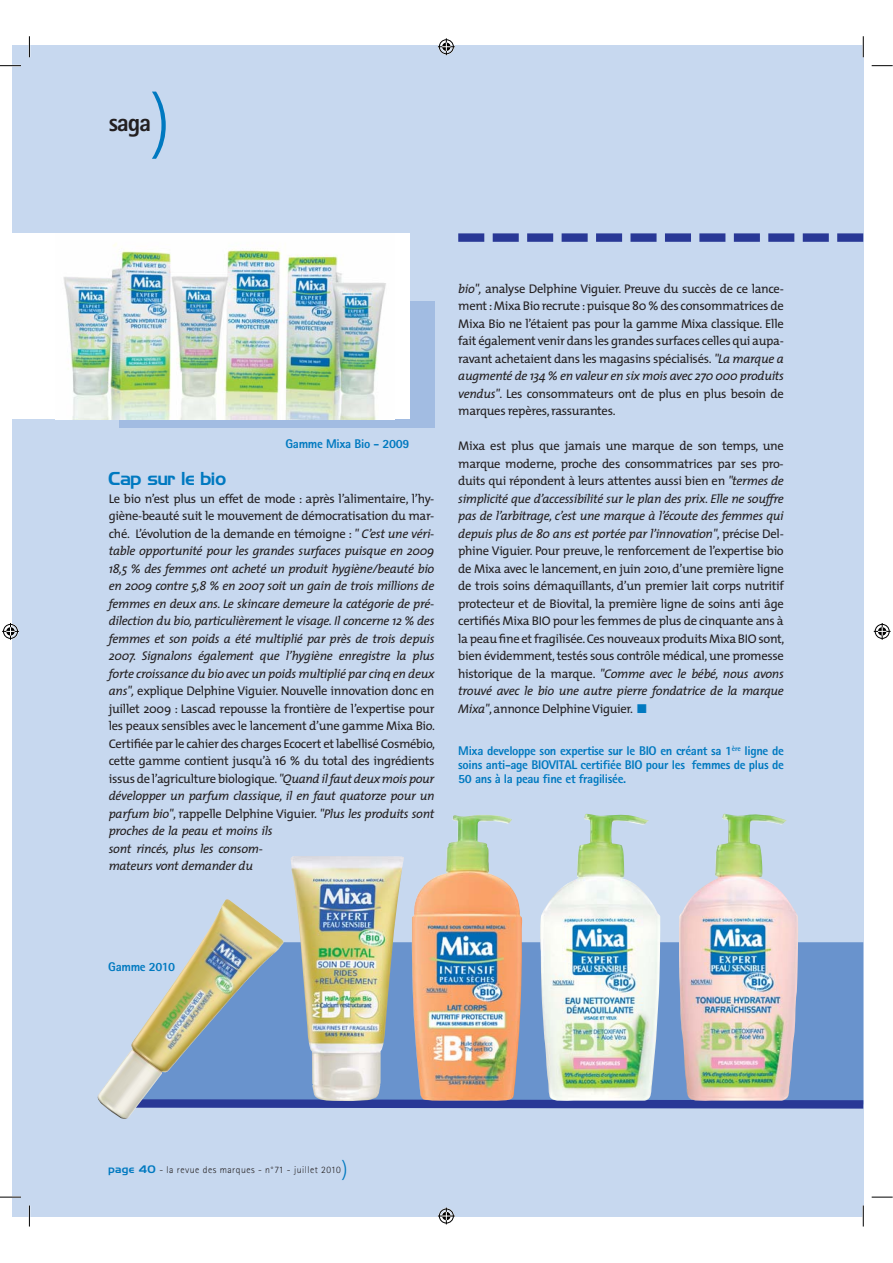
<style>
.page{position:relative;width:893px;height:1263px;background:#fff}
.page>*{position:absolute;margin:0;border:0;box-sizing:border-box;transform-origin:0 0}
.t1{font:300 70.05px "The Mix";color:#0079c0}
.t2{font:800 25.2px "Rotis Sans Serif";color:#231f20}
.t3{font:16.8px "Hancock Park Laser";color:#0079c0}
.t4{font:12.6px/17.5px "The Mix";letter-spacing:-.025em;color:#231f20;text-align:justify}
.t5{font:italic 12.6px/17.5px "The Mix";letter-spacing:-.025em;color:#231f20}
.t6{font:800 12.6px/13.8px "Rotis Sans Serif";letter-spacing:-.025em;color:#0079c0;text-align:justify}
.t7{font:300 9.75px "Rotis Sans Serif";letter-spacing:.05em;color:#231f20}
.s1{font-style:normal}
.s2{font-style:italic}
.s3{font-family:"Hancock Park Laser";font-weight:400;color:#0079c0}
.s4{font-family:"The Mix";font-size:21px;color:#0079c0}
</style>
<div class="page">
<div style="left:12px;top:46px;width:851px;height:1171px;background:#c7d8ef"></div>
<div style="left:284px;top:942px;width:579px;height:153px;background:#6993cd"></div>
<svg style="left:458px;top:233px;width:405px;height:9px"></svg>
<svg style="left:284px;top:1095px;width:580px;height:18px"></svg>
<div style="left:119px;top:301px;width:315px;height:127px;background:#a2bce2"></div>
<div style="left:12px;top:233px;width:398px;height:186px;background:#fff"></div>
<img style="left:63px;top:243px;width:323px;height:176px">
<img style="left:412px;top:815px;width:111px;height:286px">
<img style="left:540px;top:814px;width:120px;height:288px">
<img style="left:679px;top:814px;width:119px;height:288px">
<img style="left:290px;top:856px;width:114px;height:245px">
<img style="left:97px;top:899px;width:187px;height:220px">
<hr style="left:0;top:65px;width:21px;height:2px;background:#fff">
<hr style="left:0;top:1196px;width:21px;height:2px;background:#fff">
<hr style="left:862px;top:36px;width:2px;height:21px;background:#fff">
<hr style="left:862px;top:1206px;width:2px;height:21px;background:#fff">
<svg style="left:0;top:65px;width:21px;height:1px"></svg>
<svg style="left:872px;top:65px;width:21px;height:1px"></svg>
<svg style="left:0;top:1197px;width:21px;height:1px"></svg>
<svg style="left:872px;top:1197px;width:21px;height:1px"></svg>
<svg style="left:29px;top:36px;width:1px;height:21px"></svg>
<svg style="left:29px;top:1206px;width:1px;height:21px"></svg>
<svg style="left:863px;top:36px;width:1px;height:21px"></svg>
<svg style="left:863px;top:1206px;width:1px;height:21px"></svg>
<svg style="left:438px;top:38px;width:17px;height:17px"></svg>
<svg style="left:438px;top:1208px;width:17px;height:16px"></svg>
<svg style="left:2px;top:623px;width:17px;height:17px"></svg>
<svg style="left:874px;top:623px;width:16px;height:17px"></svg>
<h1 class="t1" style="left:150px;top:80px;width:23px">)</h1>
<h2 class="t2" style="left:109px;top:114px;width:44px">saga</h2>
<p class="t6" style="left:285px;top:438px;width:125px">Gamme Mixa Bio - 2009</p>
<h3 class="t3" style="left:109px;top:472px;width:119px">Cap sur le bio</h3>
<p class="t5" style="left:109px;top:491px;width:328px"><span class="s1">Le bio n’est plus un effet de mode : après l’alimentaire, l’hy&shy;giène-beauté suit le mouvement de démocratisation du mar&shy;ché. L’évolution de la demande en témoigne :</span> " C’est une véri&shy;table opportunité pour les grandes surfaces puisque en 2009<br>18,5 % des femmes ont acheté un produit hygiène/beauté bio en 2009 contre 5,8 % en 2007 soit un gain de trois millions de femmes en deux ans. Le skincare demeure la catégorie de pré&shy;dilection du bio, particulièrement le visage. Il concerne 12 % des femmes et son poids a été multiplié par près de trois depuis 2007. Signalons également que l’hygiène enregistre la plus forte croissance du bio avec un poids multiplié par cinq en deux ans", <span class="s1">explique Delphine Viguier. Nouvelle innovation donc en juillet 2009 : Lascad repousse la frontière de l’expertise pour les peaux sensibles avec le lancement d’une gamme Mixa Bio.<br>Certifiée par le cahier des charges Ecocert et labellisé Cosmébio, cette gamme contient jusqu’à 16 % du total des ingrédients issus de l’agriculture biologique.</span> "Quand il faut deux mois pour développer un parfum classique, il en faut quatorze pour un parfum bio"<span class="s1">, rappelle Delphine Viguier.</span> "Plus les produits sont proches de la peau et moins ils<br>sont rincés, plus les consom-<br>mateurs vont demander du</p>
<p class="t4" style="left:458px;top:281px;width:327px"><span class="s2">bio",</span> analyse Delphine Viguier. Preuve du succès de ce lance&shy;ment : Mixa Bio recrute : puisque 80 % des consommatrices de Mixa Bio ne l’étaient pas pour la gamme Mixa classique. Elle fait également venir dans les grandes surfaces celles qui aupa&shy;ravant achetaient dans les magasins spécialisés. <span class="s2">"La marque a augmenté de 134 % en valeur en six mois avec 270 000 produits vendus"</span>. Les consommateurs ont de plus en plus besoin de marques repères, rassurantes.</p>
<p class="t4" style="left:458px;top:438px;width:328px">Mixa est plus que jamais une marque de son temps, une marque moderne, proche des consommatrices par ses pro&shy;duits qui répondent à leurs attentes aussi bien en <span class="s2">"termes de simplicité que d’accessibilité sur le plan des prix. Elle ne souffre pas de l’arbitrage, c’est une marque à l’écoute des femmes qui depuis plus de 80 ans est portée par l’innovation"</span>, précise Del&shy;phine Viguier. Pour preuve, le renforcement de l’expertise bio de Mixa avec le lancement, en juin 2010, d’une première ligne de trois soins démaquillants, d’un premier lait corps nutritif protecteur et de Biovital, la première ligne de soins anti âge certifiés Mixa BIO pour les femmes de plus de cinquante ans à la peau fine et fragilisée. Ces nouveaux produits Mixa BIO sont, bien évidemment, testés sous contrôle médical, une promesse historique de la marque. <span class="s2">"Comme avec le bébé, nous avons trouvé avec le bio une autre pierre fondatrice de la marque Mixa"</span>, annonce Delphine Viguier.</p>
<p class="t6" style="left:458px;top:745px;width:327px">Mixa developpe son expertise sur le BIO en créant sa 1<sup>ère</sup> ligne de soins anti-age BIOVITAL certifiée BIO pour les femmes de plus de 50 ans à la peau fine et fragilisée.</p>
<p class="t6" style="left:108px;top:962px;width:68px">Gamme 2010</p>
<p class="t7" style="left:109px;top:1166px;width:240px"><span class="s3">page 40</span> - la revue des marques - n°71 - juillet 2010<span class="s4">)</span></p>
</div>
